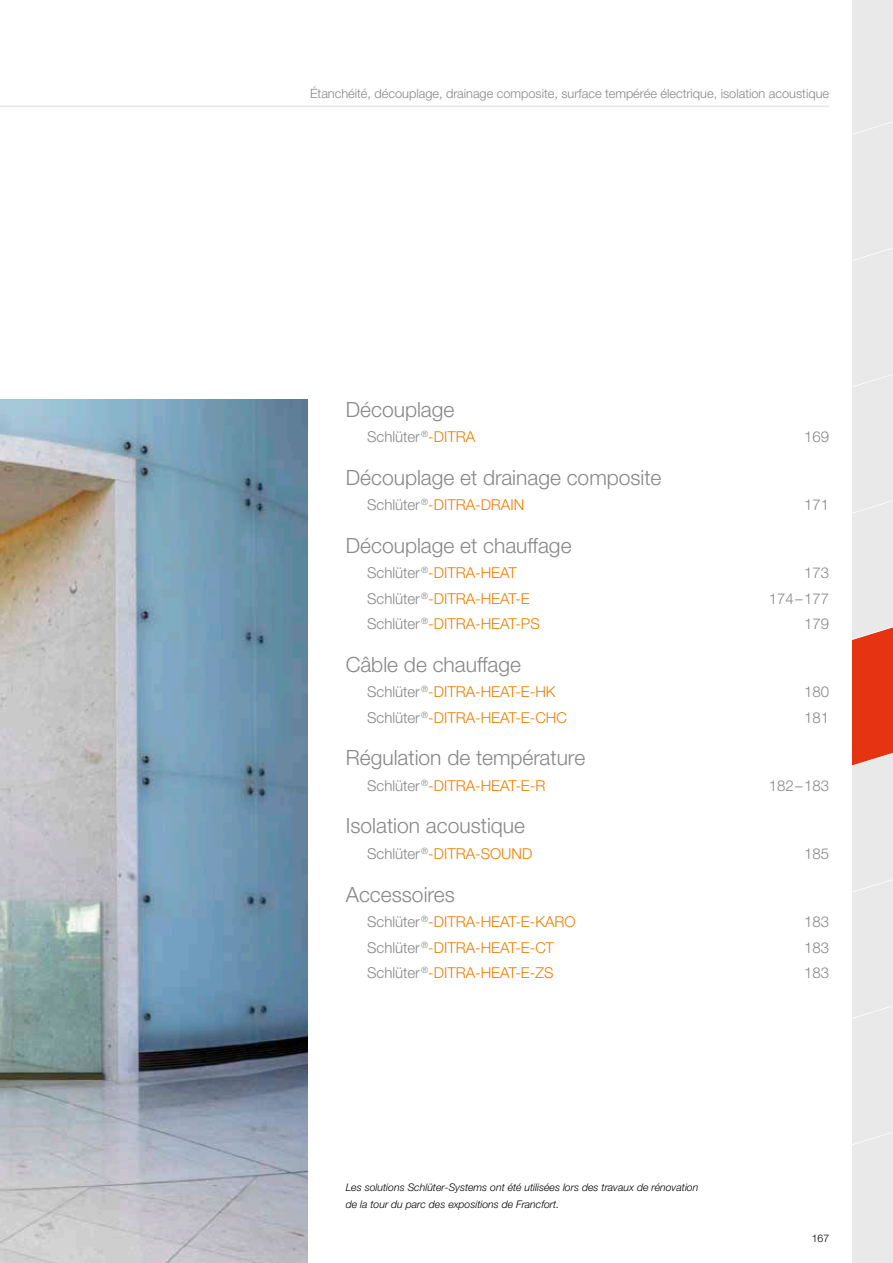
<style>
.page{position:relative;width:893px;height:1263px;background:#fff}
.page>*{position:absolute;margin:0;border:0;box-sizing:border-box;transform-origin:0 0}
.t1{font:300 21px "Helvetica Neue LTW1 G";color:#878787}
.t2{font:300 15px/25.5px "Helvetica Neue LTW1 G";color:#ef7d00}
.t3{font:300 15px/25.5px "Helvetica Neue LTW1 G";color:#878787;text-align:right}
.t4{font:300 12.75px "Helvetica Neue LTW1 G";color:#878787}
.t5{font:italic 300 10.5px/17px "Helvetica Neue LTW1 G";color:#000}
.t6{font:300 10.5px "Helvetica Neue LTW1 G";color:#000}
.s1{color:#ef7d00}
.s2{color:#878787}
</style>
<div class="page">
<hr style="left:0;top:106px;width:829px;height:1px;background:#e9e9e9">
<svg style="left:852px;top:0;width:41px;height:1263px;background:#e8d7d3"></svg>
<img style="left:0;top:400px;width:308px;height:863px">
<p class="t4" style="left:310px;top:86px;width:521px">Étanchéité, découplage, drainage composite, surface tempérée électrique, isolation acoustique</p>
<h1 class="t1" style="left:346px;top:396px;width:110px">Découplage</h1>
<p class="t3" style="left:367px;top:424px;width:110px">Schlüter <sup>®</sup><span class="s1">-DITRA</span></p>
<p class="t3" style="left:804px;top:424px;width:27px">169</p>
<h1 class="t1" style="left:346px;top:464px;width:317px">Découplage et drainage composite</h1>
<p class="t2" style="left:367px;top:492px;width:159px"><span class="s2">Schlüter</span> <sup>®</sup>-DITRA-DRAIN</p>
<h1 class="t1" style="left:346px;top:532px;width:227px">Découplage et chauffage</h1>
<p class="t2" style="left:367px;top:560px;width:174px"><span class="s2">Schlüter</span> <sup>®</sup>-DITRA-HEAT<br><span class="s2">Schlüter</span> <sup>®</sup>-DITRA-HEAT-E<br><span class="s2">Schlüter</span> <sup>®</sup>-DITRA-HEAT-PS</p>
<p class="t3" style="left:804px;top:492px;width:27px">171</p>
<p class="t3" style="left:769px;top:560px;width:62px">173<br>174–177<br>179</p>
<h1 class="t1" style="left:346px;top:652px;width:177px">Câble de chauffage</h1>
<p class="t2" style="left:367px;top:679px;width:201px"><span class="s2">Schlüter</span> <sup>®</sup>-DITRA-HEAT-E-HK<br><span class="s2">Schlüter</span> <sup>®</sup>-DITRA-HEAT-E-CHC</p>
<h1 class="t1" style="left:346px;top:745px;width:241px">Régulation de température</h1>
<p class="t2" style="left:367px;top:773px;width:180px"><span class="s2">Schlüter</span> <sup>®</sup>-DITRA-HEAT-E-R</p>
<h1 class="t1" style="left:346px;top:813px;width:181px">Isolation acoustique</h1>
<p class="t2" style="left:367px;top:841px;width:167px"><span class="s2">Schlüter</span> <sup>®</sup>-DITRA-SOUND</p>
<h1 class="t1" style="left:346px;top:881px;width:111px">Accessoires</h1>
<p class="t2" style="left:367px;top:909px;width:210px"><span class="s2">Schlüter</span> <sup>®</sup>-DITRA-HEAT-E-KARO<br><span class="s2">Schlüter</span> <sup>®</sup>-DITRA-HEAT-E-CT<br><span class="s2">Schlüter</span> <sup>®</sup>-DITRA-HEAT-E-ZS</p>
<p class="t3" style="left:804px;top:679px;width:27px;text-align:left">180<br>181</p>
<p class="t3" style="left:769px;top:773px;width:62px">182–183</p>
<p class="t3" style="left:804px;top:841px;width:27px">185</p>
<p class="t3" style="left:804px;top:909px;width:27px;text-align:justify">183<br>183<br>183</p>
<p class="t5" style="left:346px;top:1178px;width:354px">Les solutions Schlüter-Systems ont été utilisées lors des travaux de rénovation de la tour du parc des expositions de Francfort.</p>
<p class="t6" style="left:812px;top:1231px;width:19px">167</p>
</div>
